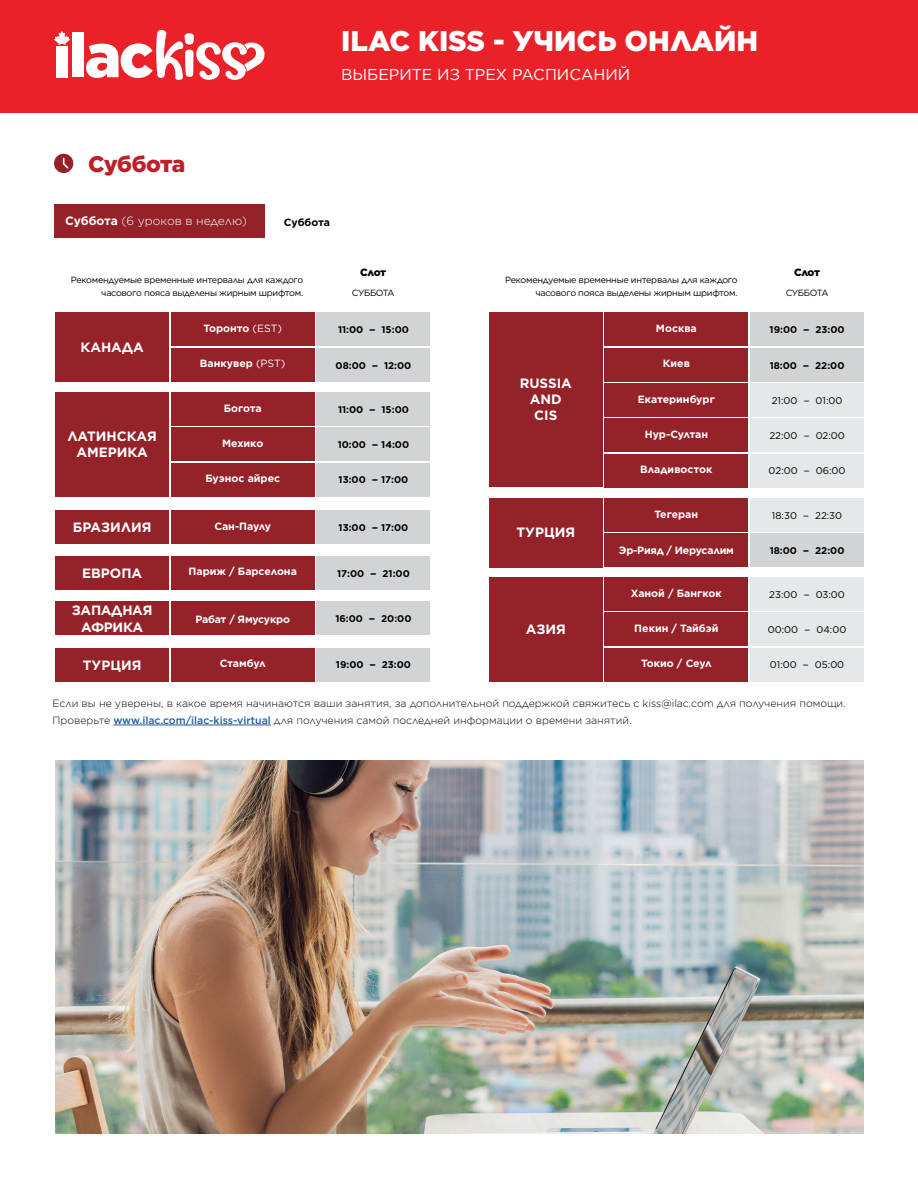
<style>
.page{position:relative;width:918px;height:1188px;background:#fff}
.page>*{position:absolute;margin:0;border:0;box-sizing:border-box;transform-origin:0 0}
.t1{font:900 28.5px "Gotham";color:#fff}
.t2{font:900 22.5px "Gotham";letter-spacing:-.035em;color:#bc2129}
.t3{font:15.75px "Gotham";color:#fff}
.t4{font:700 13.5px/16.2px "Gotham";color:#fff;text-align:center}
.t5{font:700 13.5px/16.2px "Gotham";letter-spacing:-.02em;color:#fff;text-align:center}
.t6{font:300 12px "Gotham";color:#fff}
.t7{font:300 10.5px/16.5px "Gotham";color:#000}
.t8{font:700 10.5px "Gotham";color:#fff}
.t9{font:700 10.5px "Gotham";letter-spacing:-.02em;color:#fff}
.t10{font:900 10.5px "Gotham";letter-spacing:-.04em;color:#000}
.t11{font:700 10.5px "Gotham";letter-spacing:-.01em;color:#000}
.t12{font:700 10.5px "Gotham";letter-spacing:-.03em;color:#fff}
.t13{font:700 9.75px "Gotham";color:#000}
.t14{font:9.75px "Gotham";color:#000}
.t15{font:9px/13.5px "Gotham";letter-spacing:-.03em;color:#000;text-align:right}
.t16{font:9px "Gotham";letter-spacing:-.05em;color:#000}
.s1{font-weight:700}
.s2{font-weight:400}
.s3{font-weight:500;color:#215e9e}
</style>
<div class="page">
<img style="left:56px;top:760px;width:808px;height:374px">
<div style="left:0;top:0;width:918px;height:112px;background:#eb2129"></div>
<div style="left:56px;top:46px;width:12px;height:31px;background:#fff"></div>
<div style="left:72px;top:33px;width:12px;height:44px;background:#fff"></div>
<svg style="left:54px;top:31px;width:16px;height:14px"></svg>
<svg style="left:86px;top:30px;width:179px;height:50px"></svg>
<div style="left:54px;top:205px;width:211px;height:33px;background:#952129"></div>
<svg style="left:54px;top:154px;width:19px;height:19px"></svg>
<hr style="left:113px;top:725px;width:158px;height:1px;background:#215e9e">
<div style="left:171px;top:313px;width:144px;height:33px;background:#952129"></div>
<div style="left:171px;top:556px;width:144px;height:34px;background:#952129"></div>
<div style="left:605px;top:498px;width:143px;height:34px;background:#952129"></div>
<div style="left:605px;top:313px;width:143px;height:33px;background:#952129"></div>
<div style="left:605px;top:348px;width:143px;height:34px;background:#952129"></div>
<div style="left:605px;top:577px;width:143px;height:34px;background:#952129"></div>
<div style="left:605px;top:418px;width:143px;height:34px;background:#952129"></div>
<div style="left:605px;top:612px;width:143px;height:34px;background:#952129"></div>
<div style="left:605px;top:648px;width:143px;height:33px;background:#952129"></div>
<div style="left:317px;top:313px;width:113px;height:33px;background:#d1d3d4"></div>
<div style="left:317px;top:392px;width:113px;height:34px;background:#d1d3d4"></div>
<div style="left:317px;top:427px;width:113px;height:34px;background:#d1d3d4"></div>
<div style="left:317px;top:463px;width:113px;height:33px;background:#d1d3d4"></div>
<div style="left:317px;top:510px;width:113px;height:34px;background:#d1d3d4"></div>
<div style="left:317px;top:556px;width:113px;height:34px;background:#d1d3d4"></div>
<div style="left:750px;top:498px;width:114px;height:34px;background:#e6e7e8"></div>
<div style="left:750px;top:313px;width:114px;height:33px;background:#d1d3d4"></div>
<div style="left:317px;top:648px;width:113px;height:33px;background:#d1d3d4"></div>
<div style="left:750px;top:348px;width:114px;height:34px;background:#d1d3d4"></div>
<div style="left:750px;top:533px;width:114px;height:34px;background:#d1d3d4"></div>
<div style="left:171px;top:348px;width:144px;height:34px;background:#952129"></div>
<div style="left:171px;top:392px;width:144px;height:34px;background:#952129"></div>
<div style="left:605px;top:383px;width:143px;height:34px;background:#952129"></div>
<div style="left:605px;top:454px;width:143px;height:33px;background:#952129"></div>
<div style="left:171px;top:510px;width:144px;height:34px;background:#952129"></div>
<div style="left:171px;top:427px;width:144px;height:34px;background:#952129"></div>
<div style="left:171px;top:463px;width:144px;height:33px;background:#952129"></div>
<div style="left:171px;top:648px;width:144px;height:33px;background:#952129"></div>
<div style="left:317px;top:348px;width:113px;height:34px;background:#d1d3d4"></div>
<div style="left:750px;top:454px;width:114px;height:33px;background:#e6e7e8"></div>
<div style="left:750px;top:383px;width:114px;height:34px;background:#e6e7e8"></div>
<div style="left:750px;top:577px;width:114px;height:34px;background:#e6e7e8"></div>
<div style="left:750px;top:648px;width:114px;height:33px;background:#e6e7e8"></div>
<div style="left:750px;top:612px;width:114px;height:34px;background:#e6e7e8"></div>
<div style="left:750px;top:418px;width:114px;height:34px;background:#e6e7e8"></div>
<div style="left:56px;top:313px;width:113px;height:69px;background:#952129"></div>
<div style="left:56px;top:392px;width:113px;height:104px;background:#952129"></div>
<div style="left:56px;top:556px;width:113px;height:34px;background:#952129"></div>
<div style="left:489px;top:498px;width:114px;height:69px;background:#952129"></div>
<div style="left:489px;top:313px;width:114px;height:174px;background:#952129"></div>
<div style="left:489px;top:577px;width:114px;height:104px;background:#952129"></div>
<div style="left:56px;top:510px;width:113px;height:34px;background:#952129"></div>
<div style="left:56px;top:648px;width:113px;height:33px;background:#952129"></div>
<div style="left:56px;top:602px;width:113px;height:33px;background:#952129"></div>
<div style="left:605px;top:533px;width:143px;height:34px;background:#952129"></div>
<div style="left:171px;top:602px;width:144px;height:33px;background:#952129"></div>
<div style="left:317px;top:602px;width:113px;height:33px;background:#d1d3d4"></div>
<h1 class="t1" style="left:341px;top:21px;width:419px">ILAC KISS - УЧИСЬ ОНЛАЙН</h1>
<h3 class="t3" style="left:341px;top:64px;width:291px">ВЫБЕРИТЕ ИЗ ТРЕХ РАСПИСАНИЙ</h3>
<h2 class="t2" style="left:88px;top:149px;width:98px">Суббота</h2>
<p class="t6" style="left:65px;top:214px;width:184px"><span class="s1">Суббота</span> (6 уроков в неделю)</p>
<p class="t11" style="left:284px;top:215px;width:48px">Cуббота</p>
<p class="t10" style="left:360px;top:265px;width:28px">Слот</p>
<p class="t10" style="left:794px;top:265px;width:28px">Слот</p>
<p class="t16" style="left:352px;top:287px;width:44px">CУББОТА</p>
<p class="t16" style="left:786px;top:287px;width:44px">CУББОТА</p>
<p class="t15" style="left:71px;top:272px;width:234px">Рекомендуемые временные интервалы для каждого часового пояса выделены жирным шрифтом.</p>
<p class="t15" style="left:505px;top:272px;width:234px">Рекомендуемые временные интервалы для каждого часового пояса выделены жирным шрифтом.</p>
<p class="t4" style="left:81px;top:339px;width:65px">КАНАДА</p>
<p class="t4" style="left:68px;top:428px;width:91px">ЛАТИНСКАЯ<br>АМЕРИКА</p>
<p class="t4" style="left:73px;top:519px;width:80px">БРАЗИЛИЯ</p>
<p class="t4" style="left:82px;top:565px;width:62px">ЕВРОПА</p>
<p class="t5" style="left:72px;top:603px;width:82px">ЗАПАДНАЯ<br>АФРИКА</p>
<p class="t4" style="left:83px;top:657px;width:60px">ТУРЦИЯ</p>
<p class="t8" style="left:203px;top:321px;width:80px">Торонто <span class="s2">(EST)</span></p>
<p class="t8" style="left:200px;top:357px;width:87px">Ванкувер <span class="s2">(PST)</span></p>
<p class="t8" style="left:224px;top:401px;width:40px">Богота</p>
<p class="t8" style="left:222px;top:436px;width:43px">Мехико</p>
<p class="t8" style="left:205px;top:472px;width:76px">Буэнос айрес</p>
<p class="t8" style="left:214px;top:519px;width:58px">Сан-Паулу</p>
<p class="t8" style="left:189px;top:565px;width:110px">Париж / Барселона</p>
<p class="t9" style="left:195px;top:612px;width:96px">Рабат / Ямусукро</p>
<p class="t12" style="left:220px;top:657px;width:47px">Стамбул</p>
<p class="t13" style="left:338px;top:323px;width:72px">11:00 – 15:00</p>
<p class="t13" style="left:336px;top:359px;width:77px">08:00 – 12:00</p>
<p class="t13" style="left:338px;top:403px;width:72px">11:00 – 15:00</p>
<p class="t13" style="left:338px;top:438px;width:73px">10:00 – 14:00</p>
<p class="t13" style="left:339px;top:474px;width:71px">13:00 – 17:00</p>
<p class="t13" style="left:339px;top:521px;width:71px">13:00 – 17:00</p>
<p class="t13" style="left:337px;top:567px;width:74px">17:00 – 21:00</p>
<p class="t13" style="left:335px;top:612px;width:78px">16:00 – 20:00</p>
<p class="t13" style="left:336px;top:659px;width:77px">19:00 – 23:00</p>
<p class="t4" style="left:520px;top:375px;width:54px">RUSSIA<br>AND<br>CIS</p>
<p class="t4" style="left:517px;top:524px;width:60px">ТУРЦИЯ</p>
<p class="t4" style="left:526px;top:621px;width:42px">АЗИЯ</p>
<p class="t8" style="left:656px;top:321px;width:42px">Москва</p>
<p class="t8" style="left:663px;top:357px;width:29px">Киев</p>
<p class="t13" style="left:770px;top:323px;width:77px">19:00 – 23:00</p>
<p class="t13" style="left:770px;top:359px;width:76px">18:00 – 22:00</p>
<p class="t8" style="left:638px;top:392px;width:79px">Екатеринбург</p>
<p class="t14" style="left:772px;top:394px;width:72px">21:00 – 01:00</p>
<p class="t8" style="left:645px;top:427px;width:65px">Нур-Султан</p>
<p class="t14" style="left:769px;top:429px;width:77px">22:00 – 02:00</p>
<p class="t8" style="left:640px;top:463px;width:74px">Владивосток</p>
<p class="t14" style="left:769px;top:465px;width:78px">02:00 – 06:00</p>
<p class="t8" style="left:655px;top:507px;width:45px">Тегеран</p>
<p class="t14" style="left:772px;top:509px;width:72px">18:30 – 22:30</p>
<p class="t9" style="left:619px;top:544px;width:117px">Эр-Рияд / Иерусалим</p>
<p class="t13" style="left:770px;top:544px;width:76px">18:00 – 22:00</p>
<p class="t8" style="left:631px;top:586px;width:93px">Ханой / Бангкок</p>
<p class="t14" style="left:769px;top:588px;width:77px">23:00 – 03:00</p>
<p class="t8" style="left:634px;top:621px;width:86px">Пекин / Тайбэй</p>
<p class="t14" style="left:768px;top:624px;width:80px">00:00 – 04:00</p>
<p class="t8" style="left:641px;top:657px;width:72px">Токио / Сеул</p>
<p class="t14" style="left:770px;top:659px;width:76px">01:00 – 05:00</p>
<p class="t7" style="left:52px;top:695px;width:795px">Если вы не уверены, в какое время начинаются ваши занятия, за дополнительной поддержкой свяжитесь с kiss@ilac.com для получения помощи.<br>Проверьте <span class="s3">www.ilac.com/ilac-kiss-virtual</span> для получения самой последней информации о времени занятий.</p>
</div>
